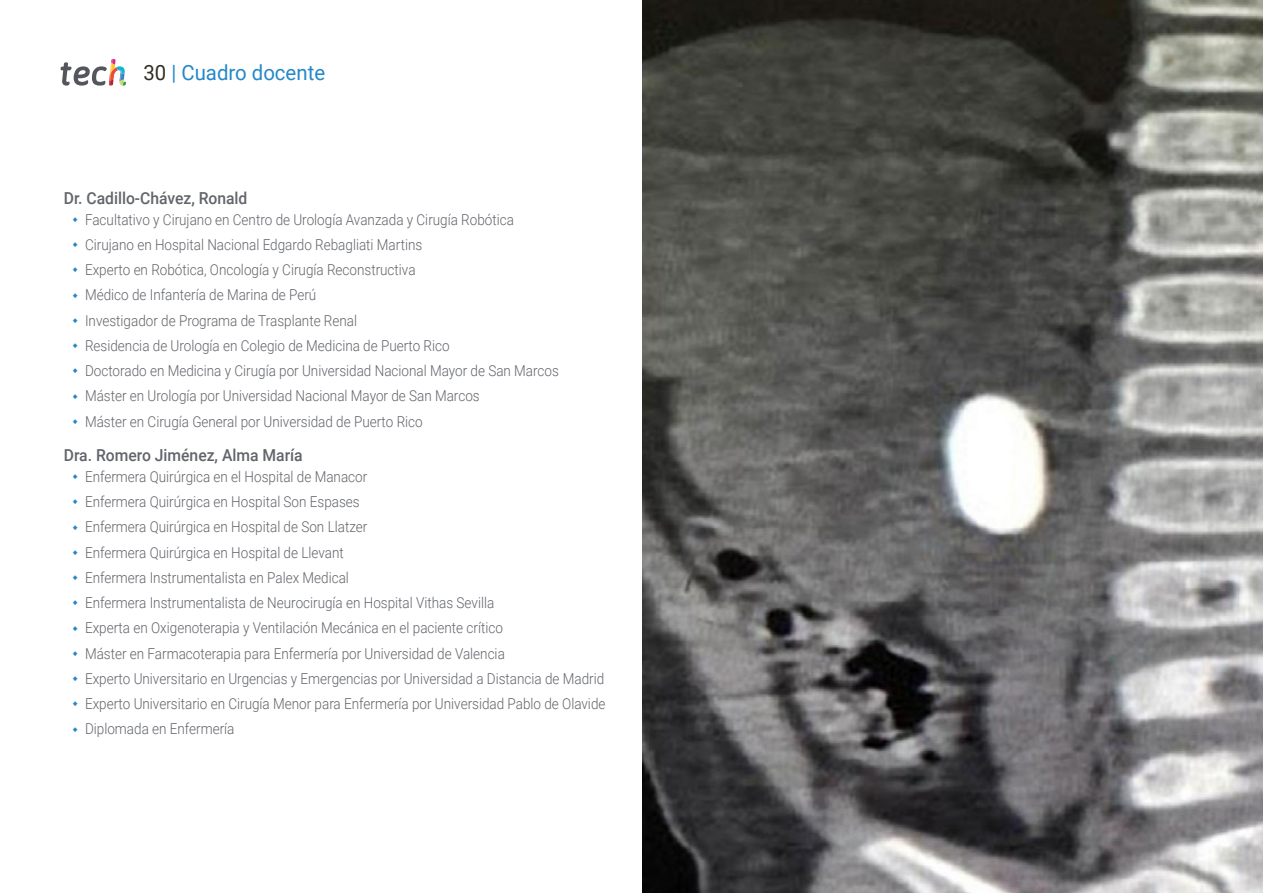
<style>
.page{position:relative;width:1263px;height:893px;background:#fff}
.page>*{position:absolute;margin:0;border:0;box-sizing:border-box;transform-origin:0 0}
.t1{font:21px "Roboto";color:#2488c9}
.t2{font:500 16.5px "Roboto";color:#61646a;scale:.95 1}
.t3{font:300 15px/25.2px "Roboto";color:#61646a;scale:.9 1}
.s1{color:#312e20}
</style>
<div class="page">
<img style="left:642px;top:0;width:621px;height:893px">
<svg style="left:61px;top:59px;width:65px;height:27px"></svg>
<h1 class="t1" style="left:144px;top:57px;width:183px"><span class="s1">30</span> | Cuadro docente</h1>
<p class="t2" style="left:64px;top:186px;width:195px">Dr. Cadillo-Chávez, Ronald</p>
<p class="t3" style="left:85px;top:206px;width:528px">Facultativo y Cirujano en Centro de Urología Avanzada y Cirugía Robótica Cirujano en Hospital Nacional Edgardo Rebagliati Martins<br>Experto en Robótica, Oncología y Cirugía Reconstructiva<br>Médico de Infantería de Marina de Perú<br>Investigador de Programa de Trasplante Renal<br>Residencia de Urología en Colegio de Medicina de Puerto Rico<br>Doctorado en Medicina y Cirugía por Universidad Nacional Mayor de San Marcos Máster en Urología por Universidad Nacional Mayor de San Marcos<br>Máster en Cirugía General por Universidad de Puerto Rico</p>
<p class="t2" style="left:64px;top:443px;width:253px">Dra. Romero Jiménez, Alma María</p>
<p class="t3" style="left:85px;top:463px;width:580px">Enfermera Quirúrgica en el Hospital de Manacor<br>Enfermera Quirúrgica en Hospital Son Espases<br>Enfermera Quirúrgica en Hospital de Son Llatzer<br>Enfermera Quirúrgica en Hospital de Llevant<br>Enfermera Instrumentalista en Palex Medical<br>Enfermera Instrumentalista de Neurocirugía en Hospital Vithas Sevilla<br>Experta en Oxigenoterapia y Ventilación Mecánica en el paciente crítico<br>Máster en Farmacoterapia para Enfermería por Universidad de Valencia<br>Experto Universitario en Urgencias y Emergencias por Universidad a Distancia de Madrid Experto Universitario en Cirugía Menor para Enfermería por Universidad Pablo de Olavide Diplomada en Enfermería</p>
</div>
